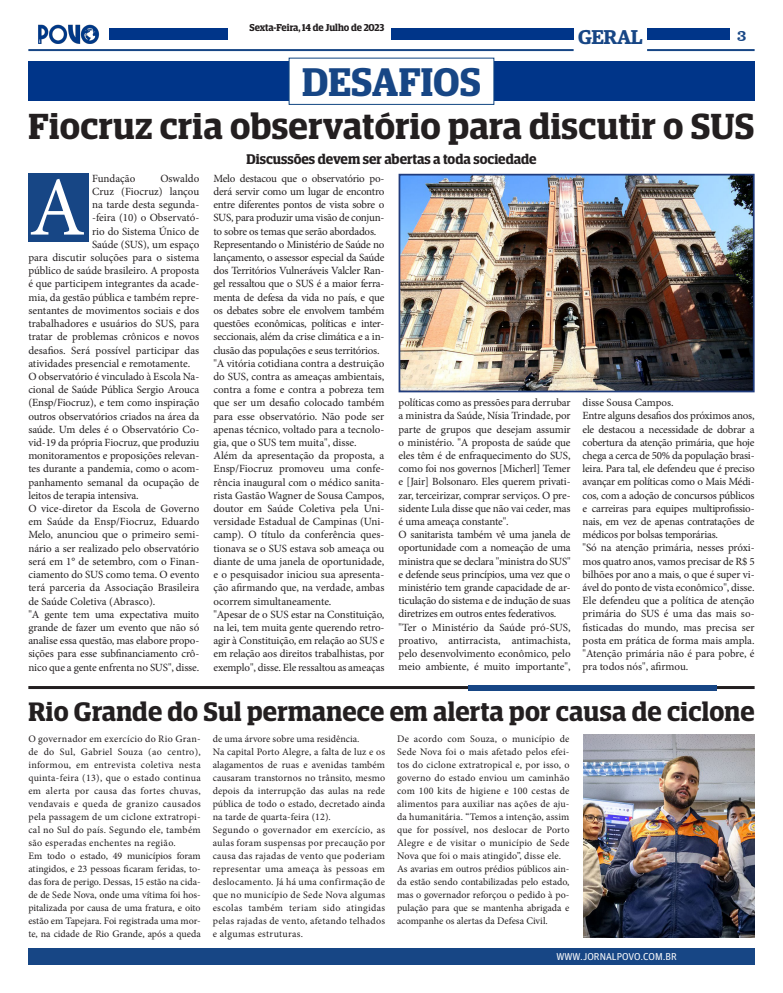
<style>
.page{position:relative;width:783px;height:993px;background:#fff}
.page>*{position:absolute;margin:0;border:0;box-sizing:border-box;transform-origin:0 0}
.t1{font:83.8px "Minion Pro";color:#fff}
.t2{font:600 40px "Guardian Egyptian Display";color:#174685}
.t3{font:600 36.3px "Guardian Egyptian Display";letter-spacing:.01em;color:#231f20}
.t4{font:600 26.7px "Guardian Egyptian Display";letter-spacing:.01em;color:#231f20}
.t5{font:600 20px "Guardian Egyptian";letter-spacing:-.02em;color:#174685}
.t6{font:16px "Clarendon BT";color:#174685}
.t7{font:600 14px "Guardian Egyptian Display";color:#231f20}
.t8{font:11px/13.2px "Minion Pro";letter-spacing:-.005em;color:#231f20;text-align:justify}
.t9{font:10px/13px "Minion Pro";letter-spacing:.01em;color:#231f20;text-align:justify}
.t10{font:600 10px "Guardian Egyptian Display";letter-spacing:-.005em;color:#231f20}
.t11{font:10px "Guardian Agate Sans G1 D Regular";color:#fff}
</style>
<div class="page">
<div style="left:28px;top:947px;width:726px;height:17px;background:#174685"></div>
<img style="left:38px;top:24px;width:62px;height:20px">
<div style="left:391px;top:28px;width:182px;height:12px;background:#003589"></div>
<div style="left:647px;top:28px;width:82px;height:12px;background:#003589"></div>
<hr style="left:647px;top:49px;width:107px;height:2px;background:#174685">
<hr style="left:28px;top:49px;width:545px;height:2px;background:#174685">
<div style="left:109px;top:28px;width:118px;height:12px;background:#003589"></div>
<div style="left:28px;top:61px;width:726px;height:40px;background:#003589"></div>
<div style="left:289px;top:58px;width:204px;height:46px;background:#fff"></div>
<div style="left:288px;top:58px;width:206px;height:47px;border:1px solid #114682"></div>
<img style="left:401px;top:177px;width:350px;height:212px">
<div style="left:398px;top:174px;width:356px;height:218px;border:2px solid #203c7d"></div>
<div style="left:28px;top:174px;width:61px;height:68px;background:#174685"></div>
<hr style="left:28px;top:685px;width:726px;height:3px;background:#231f20">
<div style="left:468px;top:684px;width:248px;height:6px;background:#174685"></div>
<img style="left:583px;top:734px;width:171px;height:202px">
<p class="t10" style="left:249px;top:22px;width:136px">Sexta-Feira, 14 de Julho de 2023</p>
<h3 class="t5" style="left:578px;top:22px;width:66px">GERAL</h3>
<h3 class="t6" style="left:736px;top:25px;width:11px">3</h3>
<p class="t2" style="left:302px;top:60px;width:180px">DESAFIOS</p>
<p class="t3" style="left:28px;top:106px;width:727px">Fiocruz cria observatório para discutir o SUS</p>
<p class="t8" style="left:92px;top:172px;width:45px">Fundação</p>
<p class="t8" style="left:160px;top:172px;width:40px">Oswaldo</p>
<p class="t8" style="left:92px;top:185px;width:109px">Cruz (Fiocruz) lançou</p>
<p class="t8" style="left:92px;top:198px;width:109px">na tarde desta segunda-</p>
<p class="t8" style="left:92px;top:211px;width:109px">-feira (10) o Observató-</p>
<p class="t8" style="left:92px;top:224px;width:109px">rio do Sistema Único de</p>
<p class="t8" style="left:92px;top:238px;width:109px">Saúde (SUS), um espaço</p>
<p class="t8" style="left:28px;top:251px;width:172px">para discutir soluções para o sistema</p>
<p class="t8" style="left:28px;top:264px;width:172px">público de saúde brasileiro. A proposta</p>
<p class="t8" style="left:28px;top:277px;width:172px">é que participem integrantes da acade-</p>
<p class="t8" style="left:28px;top:290px;width:172px">mia, da gestão pública e também repre-</p>
<p class="t8" style="left:28px;top:304px;width:172px">sentantes de movimentos sociais e dos</p>
<p class="t8" style="left:28px;top:317px;width:172px">trabalhadores e usuários do SUS, para</p>
<p class="t8" style="left:28px;top:330px;width:172px">tratar de problemas crônicos e novos</p>
<p class="t8" style="left:28px;top:343px;width:172px">desafios. Será possível participar das</p>
<p class="t8" style="left:28px;top:356px;width:163px">atividades presencial e remotamente.</p>
<p class="t8" style="left:28px;top:370px;width:172px">O observatório é vinculado à Escola Na&shy;cional de Saúde Pública Sergio Arouca (Ensp/Fiocruz), e tem como inspiração outros observatórios criados na área da saúde. Um deles é o Observatório Co&shy;vid-19 da própria Fiocruz, que produziu monitoramentos e proposições relevan&shy;tes durante a pandemia, como o acom&shy;panhamento semanal da ocupação de leitos de terapia intensiva.</p>
<p class="t8" style="left:28px;top:502px;width:172px">O vice-diretor da Escola de Governo em Saúde da Ensp/Fiocruz, Eduardo Melo, anunciou que o primeiro semi&shy;nário a ser realizado pelo observatório será em 1° de setembro, com o Finan&shy;ciamento do SUS como tema. O evento terá parceria da Associação Brasileira de Saúde Coletiva (Abrasco).</p>
<p class="t8" style="left:28px;top:607px;width:172px">"A gente tem uma expectativa muito grande de fazer um evento que não só analise essa questão, mas elabore propo&shy;sições para esse subfinanciamento crô&shy;nico que a gente enfrenta no SUS", disse.</p>
<p class="t1" style="left:29px;top:151px;width:58px">A</p>
<p class="t7" style="left:246px;top:151px;width:291px">Discussões devem ser abertas a toda sociedade</p>
<p class="t8" style="left:213px;top:172px;width:172px">Melo destacou que o observatório po&shy;derá servir como um lugar de encontro entre diferentes pontos de vista sobre o SUS, para produzir uma visão de conjun&shy;to sobre os temas que serão abordados.</p>
<p class="t8" style="left:213px;top:238px;width:172px">Representando o Ministério de Saúde no lançamento, o assessor especial da Saúde dos Territórios Vulneráveis Valcler Ran&shy;gel ressaltou que o SUS é a maior ferra&shy;menta de defesa da vida no país, e que os debates sobre ele envolvem também questões econômicas, políticas e inter&shy;seccionais, além da crise climática e a in&shy;clusão das populações e seus territórios.</p>
<p class="t8" style="left:213px;top:356px;width:172px">"A vitória cotidiana contra a destruição do SUS, contra as ameaças ambientais, contra a fome e contra a pobreza tem que ser um desafio colocado também para esse observatório. Não pode ser apenas técnico, voltado para a tecnolo&shy;gia, que o SUS tem muita", disse.</p>
<p class="t8" style="left:213px;top:449px;width:172px">Além da apresentação da proposta, a Ensp/Fiocruz promoveu uma confe&shy;rência inaugural com o médico sanita&shy;rista Gastão Wagner de Sousa Campos, doutor em Saúde Coletiva pela Uni&shy;versidade Estadual de Campinas (Uni&shy;camp). O título da conferência ques&shy;tionava se o SUS estava sob ameaça ou diante de uma janela de oportunidade, e o pesquisador iniciou sua apresenta&shy;ção afirmando que, na verdade, ambas ocorrem simultaneamente.</p>
<p class="t8" style="left:213px;top:607px;width:172px">"Apesar de o SUS estar na Constituição, na lei, tem muita gente querendo retro&shy;agir à Constituição, em relação ao SUS e em relação aos direitos trabalhistas, por exemplo", disse. Ele ressaltou as ameaças</p>
<p class="t8" style="left:398px;top:396px;width:173px">políticas como as pressões para derrubar a ministra da Saúde, Nísia Trindade, por parte de grupos que desejam assumir o ministério. "A proposta de saúde que eles têm é de enfraquecimento do SUS, como foi nos governos [Micherl] Temer e [Jair] Bolsonaro. Eles querem privati&shy;zar, terceirizar, comprar serviços. O pre&shy;sidente Lula disse que não vai ceder, mas é uma ameaça constante".</p>
<p class="t8" style="left:398px;top:528px;width:173px">O sanitarista também vê uma janela de oportunidade com a nomeação de uma ministra que se declara "ministra do SUS" e defende seus princípios, uma vez que o ministério tem grande capacidade de ar&shy;ticulação do sistema e de indução de suas diretrizes em outros entes federativos.</p>
<p class="t8" style="left:398px;top:620px;width:173px">"Ter o Ministério da Saúde pró-SUS, proativo, antirracista, antimachista, pelo desenvolvimento econômico, pelo meio ambiente, é muito importante",</p>
<p class="t8" style="left:582px;top:396px;width:93px">disse Sousa Campos.</p>
<p class="t8" style="left:582px;top:409px;width:173px">Entre alguns desafios dos próximos anos, ele destacou a necessidade de dobrar a cobertura da atenção primária, que hoje chega a cerca de 50% da população brasi&shy;leira. Para tal, ele defendeu que é preciso avançar em políticas como o Mais Médi&shy;cos, com a adoção de concursos públicos e carreiras para equipes multiprofissio&shy;nais, em vez de apenas contratações de médicos por bolsas temporárias.</p>
<p class="t8" style="left:582px;top:541px;width:173px">"Só na atenção primária, nesses próxi&shy;mos quatro anos, vamos precisar de R$ 5 bilhões por ano a mais, o que é super vi&shy;ável do ponto de vista econômico", disse.</p>
<p class="t8" style="left:582px;top:594px;width:173px">Ele defendeu que a política de atenção primária do SUS é uma das mais so&shy;fisticadas do mundo, mas precisa ser posta em prática de forma mais ampla. "Atenção primária não é para pobre, é pra todos nós", afirmou.</p>
<p class="t4" style="left:28px;top:696px;width:727px">Rio Grande do Sul permanece em alerta por causa de ciclone</p>
<p class="t9" style="left:28px;top:731px;width:174px">O governador em exercício do Rio Gran&shy;de do Sul, Gabriel Souza (ao centro), informou, em entrevista coletiva nesta quinta-feira (13), que o estado continua em alerta por causa das fortes chuvas, vendavais e queda de granizo causados pela passagem de um ciclone extratropi&shy;cal no Sul do país. Segundo ele, também são esperadas enchentes na região.</p>
<p class="t9" style="left:28px;top:848px;width:174px">Em todo o estado, 49 municípios foram atingidos, e 23 pessoas ficaram feridas, to&shy;das fora de perigo. Dessas, 15 estão na cida&shy;de de Sede Nova, onde uma vítima foi hos&shy;pitalizada por causa de uma fratura, e oito estão em Tapejara. Foi registrada uma mor&shy;te, na cidade de Rio Grande, após a queda</p>
<p class="t9" style="left:213px;top:731px;width:148px">de uma árvore sobre uma residência.</p>
<p class="t9" style="left:213px;top:744px;width:174px">Na capital Porto Alegre, a falta de luz e os alagamentos de ruas e avenidas também causaram transtornos no trânsito, mesmo depois da interrupção das aulas na rede pública de todo o estado, decretado ainda na tarde de quarta-feira (12).</p>
<p class="t9" style="left:213px;top:822px;width:174px">Segundo o governador em exercício, as aulas foram suspensas por precaução por causa das rajadas de vento que poderiam representar uma ameaça às pessoas em deslocamento. Já há uma confirmação de que no município de Sede Nova algumas escolas também teriam sido atingidas pelas rajadas de vento, afetando telhados e algumas estruturas.</p>
<p class="t9" style="left:397px;top:731px;width:174px">De acordo com Souza, o município de Sede Nova foi o mais afetado pelos efei&shy;tos do ciclone extratropical e, por isso, o governo do estado enviou um caminhão com 100 kits de higiene e 100 cestas de alimentos para auxiliar nas ações de aju&shy;da humanitária. “Temos a intenção, assim que for possível, nos deslocar de Porto Alegre e de visitar o município de Sede Nova que foi o mais atingido”, disse ele.</p>
<p class="t9" style="left:397px;top:861px;width:174px">As avarias em outros prédios públicos ain&shy;da estão sendo contabilizadas pelo estado, mas o governador reforçou o pedido à po&shy;pulação para que se mantenha abrigada e acompanhe os alertas da Defesa Civil.</p>
<p class="t11" style="left:556px;top:949px;width:122px">WWW.JORNALPOVO.COM.BR</p>
</div>
